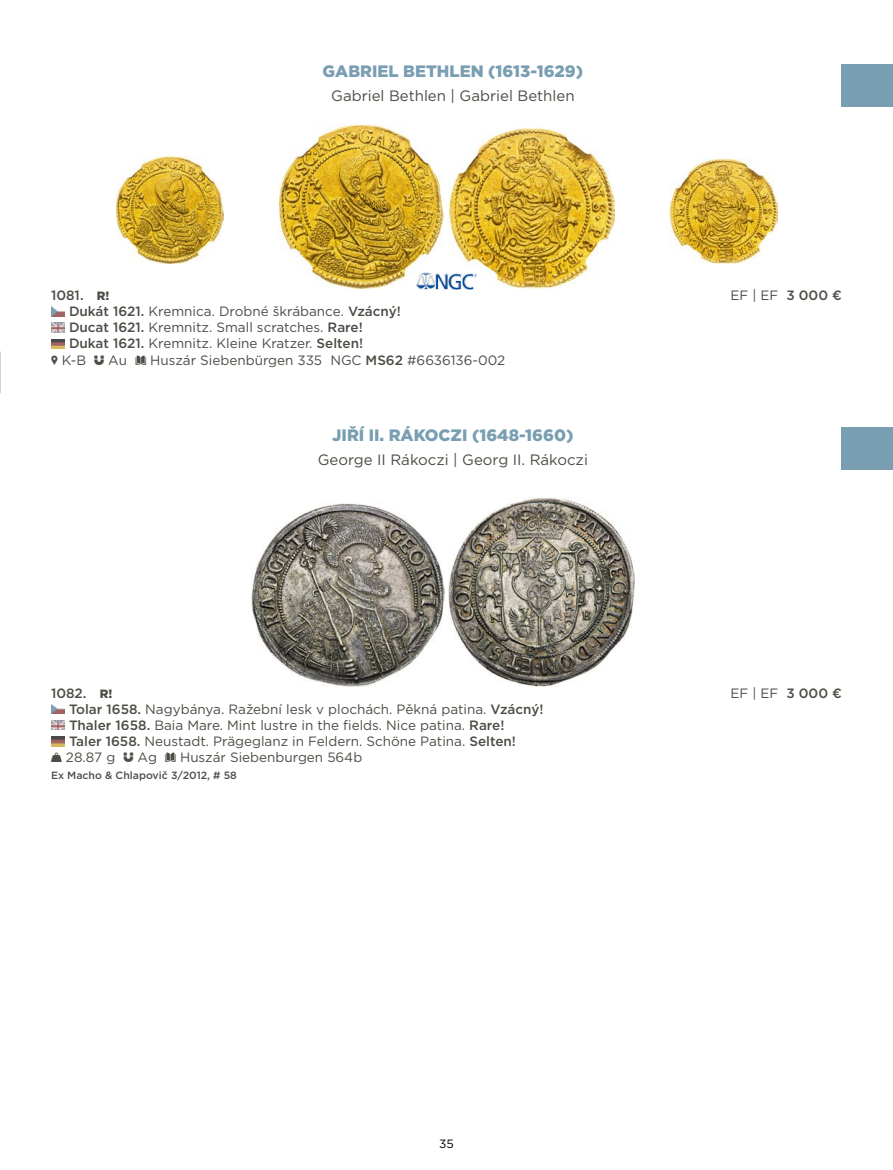
<style>
.page{position:relative;width:893px;height:1170px;background:#fff}
.page>*{position:absolute;margin:0;border:0;box-sizing:border-box;transform-origin:0 0}
.t1{font:900 16.5px "Gotham";color:#7a9eb1}
.t2{font:15px "Gotham";color:#4d4c45}
.t3{font:13.5px "Gotham";color:#4d4c45}
.t4{font:500 13.5px "Gotham";color:#4d4c45}
.t5{font:12px "Gotham";color:#000}
.t6{font:500 10.5px "Gotham";color:#4d4c45}
.s1{font-weight:900;font-size:12px}
.s2{font-weight:500}
</style>
<div class="page">
<div style="left:842px;top:64px;width:51px;height:42px;background:#7a9eb1"></div>
<img style="left:51px;top:307px;width:14px;height:9px">
<img style="left:51px;top:323px;width:14px;height:9px">
<img style="left:51px;top:339px;width:14px;height:9px">
<img style="left:117px;top:156px;width:106px;height:107px">
<img style="left:670px;top:159px;width:108px;height:104px">
<img style="left:279px;top:125px;width:164px;height:163px">
<img style="left:448px;top:128px;width:167px;height:160px">
<div style="left:842px;top:427px;width:51px;height:43px;background:#7a9eb1"></div>
<img style="left:51px;top:704px;width:14px;height:9px">
<img style="left:51px;top:720px;width:14px;height:10px">
<img style="left:51px;top:736px;width:14px;height:10px">
<img style="left:252px;top:503px;width:193px;height:183px">
<img style="left:448px;top:498px;width:187px;height:188px">
<img style="left:417px;top:272px;width:59px;height:17px">
<p class="t1" style="left:323px;top:60px;width:262px">GABRIEL BETHLEN (1613-1629)</p>
<p class="t2" style="left:331px;top:87px;width:245px">Gabriel Bethlen | Gabriel Bethlen</p>
<p class="t4" style="left:51px;top:286px;width:60px">1081. <span class="s1">R!</span></p>
<p class="t3" style="left:730px;top:287px;width:113px">EF | EF <span class="s2">3 000 €</span></p>
<p class="t3" style="left:69px;top:303px;width:333px"><span class="s2">Dukát 1621.</span> Kremnica. Drobné škrábance. <span class="s2">Vzácný!</span></p>
<p class="t3" style="left:69px;top:319px;width:295px"><span class="s2">Ducat 1621.</span> Kremnitz. Small scratches. <span class="s2">Rare!</span></p>
<p class="t3" style="left:69px;top:335px;width:296px"><span class="s2">Dukat 1621.</span> Kremnitz. Kleine Kratzer. <span class="s2">Selten!</span></p>
<p class="t3" style="left:51px;top:352px;width:456px">Ḍ K-B Ọ Au Ḋ Huszár Siebenbürgen 335 NGC <span class="s2">MS62</span> #6636136-002</p>
<p class="t1" style="left:332px;top:423px;width:243px">JIŘÍ II. RÁKOCZI (1648-1660)</p>
<p class="t2" style="left:318px;top:450px;width:272px">George II Rákoczi | Georg II. Rákoczi</p>
<p class="t4" style="left:51px;top:684px;width:63px">1082. <span class="s1">R!</span></p>
<p class="t3" style="left:730px;top:684px;width:113px">EF | EF <span class="s2">3 000 €</span></p>
<p class="t3" style="left:69px;top:700px;width:476px"><span class="s2">Tolar 1658.</span> Nagybánya. Ražební lesk v plochách. Pěkná patina. <span class="s2">Vzácný!</span></p>
<p class="t3" style="left:69px;top:717px;width:437px"><span class="s2">Thaler 1658.</span> Baia Mare. Mint lustre in the fields. Nice patina. <span class="s2">Rare!</span></p>
<p class="t3" style="left:69px;top:733px;width:448px"><span class="s2">Taler 1658.</span> Neustadt. Prägeglanz in Feldern. Schöne Patina. <span class="s2">Selten!</span></p>
<p class="t3" style="left:51px;top:749px;width:313px">Ḑ 28.87 g Ọ Ag Ḋ Huszár Siebenburgen 564b</p>
<p class="t6" style="left:51px;top:768px;width:187px">Ex Macho &amp; Chlapovič 3/2012, # 58</p>
<p class="t5" style="left:439px;top:1135px;width:16px">35</p>
</div>
